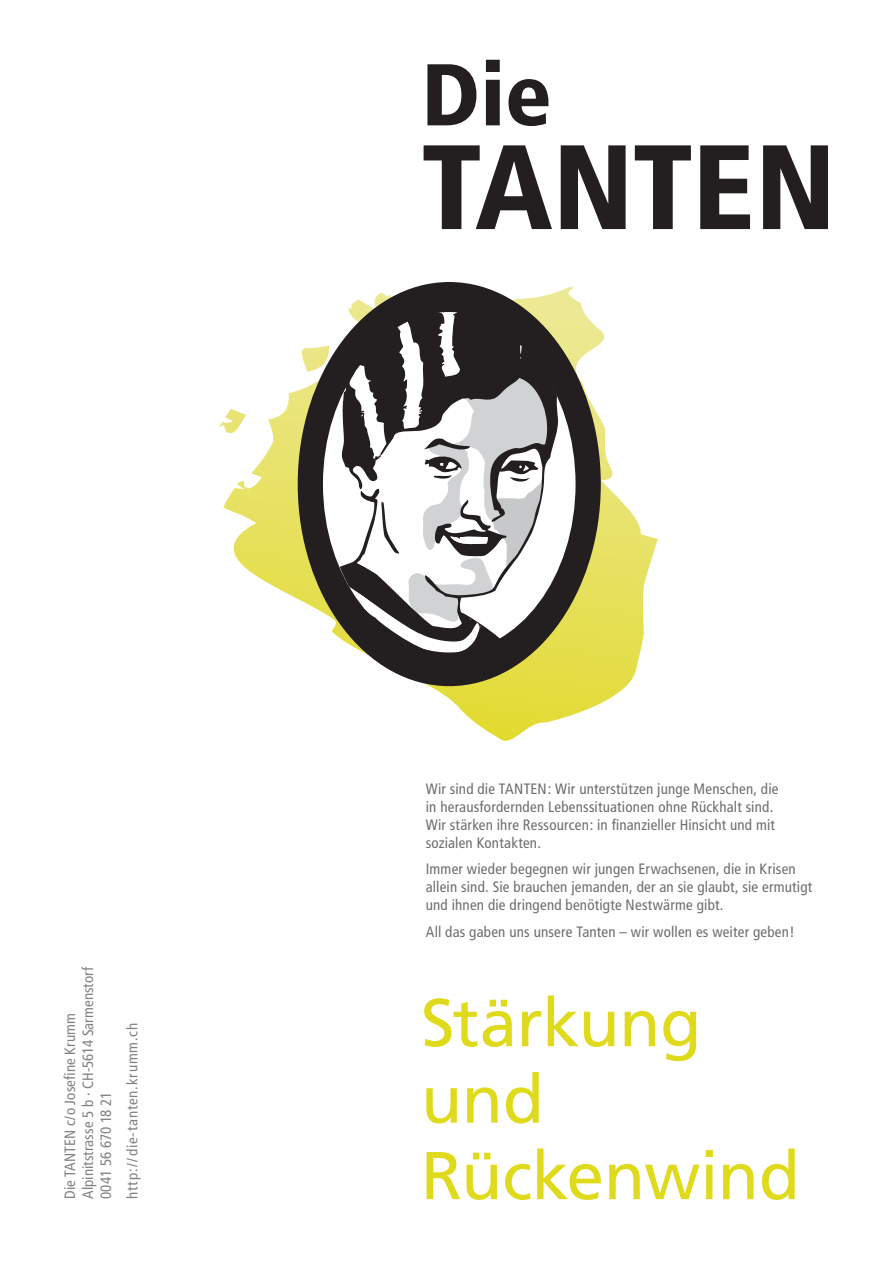
<style>
.page{position:relative;width:893px;height:1263px;background:#fff}
.page>*{position:absolute;margin:0;border:0;box-sizing:border-box;transform-origin:0 0}
.t1{font:900 condensed 119.85px "Frutiger";color:#231f20}
.t2{font:900 condensed 87.45px "Frutiger";color:#231f20}
.t3{font:67.5px/76.5px "Frutiger";letter-spacing:-.01em;color:#e0da1c}
.t4{font:condensed 15px/18px "Frutiger";letter-spacing:.015em;color:#6c6d70}
.t5{font:condensed 15px/18px "Frutiger";letter-spacing:.005em;color:#808285}
.t6{font:condensed 15px "Frutiger";letter-spacing:.055em;color:#808285}
</style>
<div class="page">
<svg style="left:219px;top:422px;width:4px;height:5px"></svg>
<svg style="left:223px;top:286px;width:435px;height:455px"></svg>
<div style="left:298px;top:282px;width:303px;height:404px;background:#231f20;border-radius:50%"></div>
<div style="left:323px;top:316px;width:253px;height:336px;background:#fff;border-radius:50%"></div>
<svg style="left:298px;top:293px;width:251px;height:362px"></svg>
<svg style="left:324px;top:312px;width:235px;height:343px"></svg>
<p class="t5" style="left:61px;top:1199px;width:234px;rotate:-90deg">Die TANTEN c/o Josefine Krumm<br>Alpinitstrasse 5 b · CH-5614 Sarmenstorf<br>0041 56 670 18 21</p>
<p class="t6" style="left:124px;top:1199px;width:178px;rotate:-90deg">http://die-tanten.krumm.ch</p>
<h2 class="t2" style="left:422px;top:42px;width:132px">Die</h2>
<h1 class="t1" style="left:422px;top:115px;width:415px">TANTEN</h1>
<p class="t4" style="left:426px;top:780px;width:354px">Wir sind die TANTEN: Wir unterstützen junge Menschen, die in herausfordernden Lebenssituationen ohne Rückhalt sind.<br>Wir stärken ihre Ressourcen: in finanzieller Hinsicht und mit sozialen Kontakten.</p>
<p class="t4" style="left:426px;top:860px;width:388px">Immer wieder begegnen wir jungen Erwachsenen, die in Krisen allein sind. Sie brauchen jemanden, der an sie glaubt, sie ermutigt und ihnen die dringend benötigte Nestwärme gibt.</p>
<p class="t4" style="left:426px;top:923px;width:371px">All das gaben uns unsere Tanten – wir wollen es weiter geben!</p>
<h3 class="t3" style="left:421px;top:985px;width:381px">Stärkung und<br>Rückenwind</h3>
</div>
